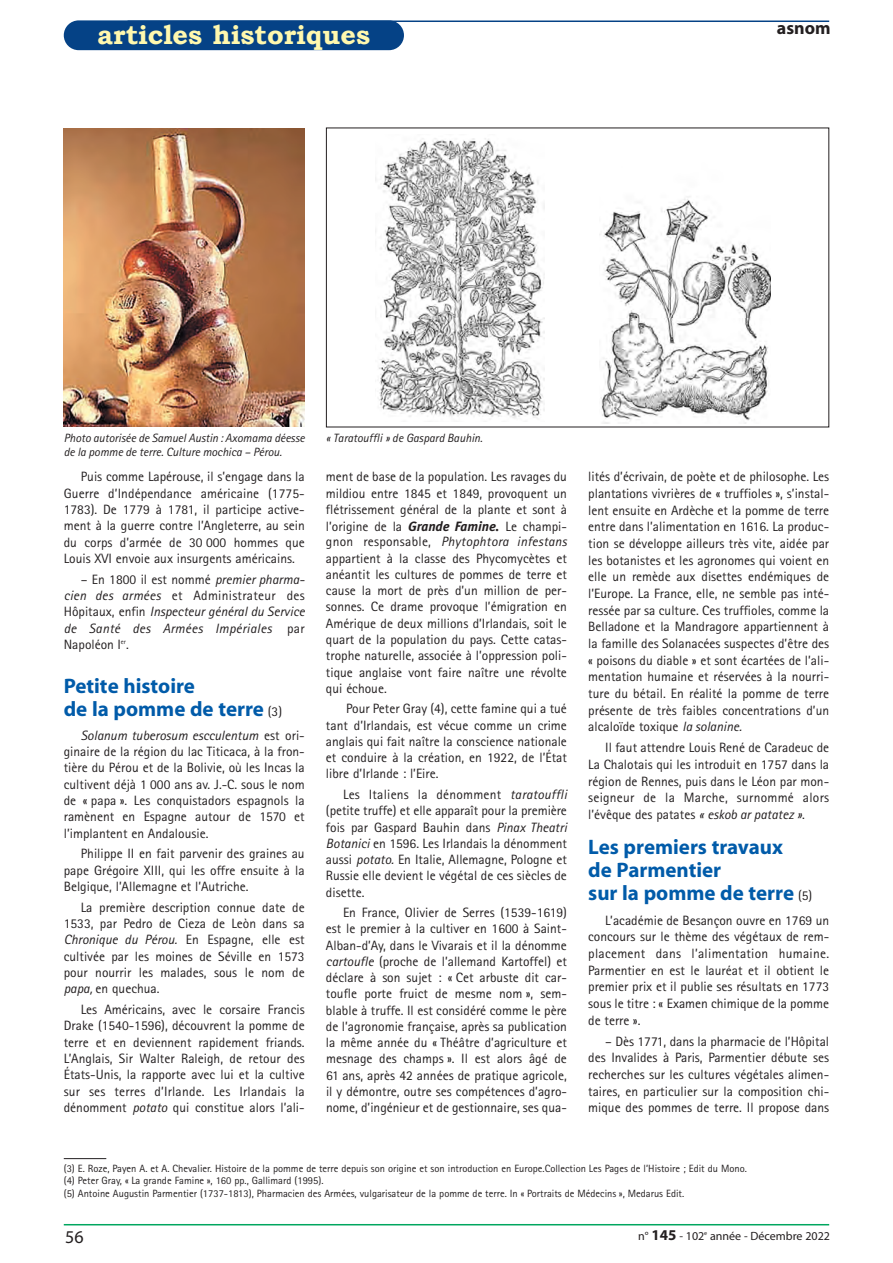
<style>
.page{position:relative;width:893px;height:1263px;background:#fff}
.page>*{position:absolute;margin:0;border:0;box-sizing:border-box;transform-origin:0 0}
.t1{font:700 27px "Bookman Old Style";color:#fff8ae}
.t2{font:700 21px/23px "Myriad";color:#015ba9}
.t3{font:700 18px "Myriad";color:#231f20}
.t4{font:18px "Myriad";color:#231f20}
.t5{font:13.5px/16.2px "Rotis Sans Serif";color:#231f20;text-align:justify}
.t6{font:italic 13.5px/16.4px "Rotis Sans Serif";letter-spacing:.02em;color:#231f20;text-align:justify}
.t7{font:italic 12px/13.5px "Rotis Sans Serif";letter-spacing:-.005em;color:#231f20}
.t8{font:12px "Myriad";color:#231f20}
.t9{font:10.5px "Rotis Sans Serif";color:#231f20}
.s1{font-style:normal}
.s2{font-family:"Rotis Sans Serif";font-weight:400;font-size:13.5px;color:#231f20}
.s3{font-style:italic}
.s4{font-family:"Meta";font-weight:700;font-style:italic}
.s5{font-weight:700;font-size:15px}
</style>
<div class="page">
<hr style="left:892px;top:0;width:1px;height:492px;background:#c1c5dd">
<hr style="left:64px;top:1224px;width:765px;height:1px;background:#00a65f">
<hr style="left:128px;top:21px;width:701px;height:1px;background:#054286">
<div style="left:64px;top:20px;width:340px;height:30px;background:#054286;border-radius:15px"></div>
<hr style="left:64px;top:1158px;width:42px;height:1px;background:#231f20">
<img style="left:64px;top:129px;width:241px;height:297px">
<img style="left:599px;top:196px;width:172px;height:228px">
<img style="left:378px;top:138px;width:166px;height:281px">
<p class="t1" style="left:98px;top:19px;width:274px">articles historiques</p>
<p class="t3" style="left:777px;top:21px;width:55px">asnom</p>
<p class="t7" style="left:64px;top:432px;width:242px">Photo autorisée de Samuel Austin : Axomama déesse de la pomme de terre. Culture mochica – Pérou.</p>
<p class="t7" style="left:326px;top:432px;width:158px">« Taratouffli » de Gaspard Bauhin.</p>
<p class="t5" style="left:64px;top:470px;width:242px;text-indent:17px">Puis comme Lapérouse, il s’engage dans la Guerre d’Indépendance américaine (1775- 1783). De 1779 à 1781, il participe active&shy;ment à la guerre contre l’Angleterre, au sein du corps d’armée de 30 000 hommes que Louis XVI envoie aux insurgents américains.</p>
<p class="t6" style="left:64px;top:572px;width:243px;text-indent:17px"><span class="s1">– En 1800 il est nommé</span> premier pharma&shy;cien des armées <span class="s1">et Administrateur des Hôpitaux, enfin</span> Inspecteur général du Service de Santé des Armées Impériales <span class="s1">par Napoléon I</span><sup>er</sup><span class="s1">.</span></p>
<p class="t2" style="left:64px;top:676px;width:220px">Petite histoire<br>de la pomme de terre <span class="s2">(3)</span></p>
<p class="t5" style="left:64px;top:728px;width:242px;text-indent:17px"><span class="s3">Solanum tuberosum escculentum</span> est ori&shy;ginaire de la région du lac Titicaca, à la fron&shy;tière du Pérou et de la Bolivie, où les Incas la cultivent déjà 1 000 ans av. J.-C. sous le nom de « papa ». Les conquistadors espagnols la ramènent en Espagne autour de 1570 et l’implantent en Andalousie.</p>
<p class="t5" style="left:64px;top:847px;width:242px;text-indent:17px">Philippe II en fait parvenir des graines au pape Grégoire XIII, qui les offre ensuite à la Belgique, l’Allemagne et l’Autriche.</p>
<p class="t5" style="left:64px;top:900px;width:242px;text-indent:17px">La première description connue date de 1533, par Pedro de Cieza de Leòn dans sa <span class="s3">Chronique du Pérou.</span> En Espagne, elle est cultivée par les moines de Séville en 1573 pour nourrir les malades, sous le nom de <span class="s3">papa,</span> en quechua.</p>
<p class="t5" style="left:64px;top:1003px;width:242px;text-indent:17px">Les Américains, avec le corsaire Francis Drake (1540-1596), découvrent la pomme de terre et en deviennent rapidement friands.<br>L’Anglais, Sir Walter Raleigh, de retour des États-Unis, la rapporte avec lui et la cultive sur ses terres d’Irlande. Les Irlandais la dénomment <span class="s3">potato</span> qui constitue alors l’ali-</p>
<p class="t5" style="left:326px;top:470px;width:242px">ment de base de la population. Les ravages du mildiou entre 1845 et 1849, provoquent un flétrissement général de la plante et sont à</p>
<p class="t5" style="left:326px;top:521px;width:242px;line-height:15px">l’origine de la <span class="s4">Grande Famine.</span> Le champi&shy;gnon responsable, <span class="s3">Phytophtora infestans</span></p>
<p class="t5" style="left:326px;top:551px;width:242px">appartient à la classe des Phycomycètes et anéantit les cultures de pommes de terre et cause la mort de près d’un million de per&shy;sonnes. Ce drame provoque l’émigration en Amérique de deux millions d’Irlandais, soit le quart de la population du pays. Cette catas&shy;trophe naturelle, associée à l’oppression poli&shy;tique anglaise vont faire naître une révolte qui échoue.</p>
<p class="t5" style="left:326px;top:702px;width:242px;text-indent:20px">Pour Peter Gray (4), cette famine qui a tué tant d’Irlandais, est vécue comme un crime anglais qui fait naître la conscience nationale et conduire à la création, en 1922, de l’État libre d’Irlande : l’Eire.</p>
<p class="t5" style="left:326px;top:788px;width:242px;text-indent:17px">Les Italiens la dénomment <span class="s3">taratouffli </span>(petite truffe) et elle apparaît pour la première fois par Gaspard Bauhin dans <span class="s3">Pinax Theatri Botanici</span> en 1596. Les Irlandais la dénomment aussi <span class="s3">potato.</span> En Italie, Allemagne, Pologne et Russie elle devient le végétal de ces siècles de disette.</p>
<p class="t5" style="left:326px;top:906px;width:242px;text-indent:17px">En France, Olivier de Serres (1539-1619) est le premier à la cultiver en 1600 à Saint-Alban-d’Ay, dans le Vivarais et il la dénomme <span class="s3">cartoufle</span> (proche de l’allemand Kartoffel) et déclare à son sujet : « Cet arbuste dit car&shy;toufle porte fruict de mesme nom », sem&shy;blable à truffe. Il est considéré comme le père de l’agronomie française, après sa publication la même année du « Théâtre d’agriculture et mesnage des champs ». Il est alors âgé de 61 ans, après 42 années de pratique agricole, il y démontre, outre ses compétences d’agro&shy;nome, d’ingénieur et de gestionnaire, ses qua-</p>
<p class="t5" style="left:588px;top:470px;width:242px;line-height:16.6px">lités d’écrivain, de poète et de philosophe. Les plantations vivrières de « truffioles », s’instal&shy;lent ensuite en Ardèche et la pomme de terre entre dans l’alimentation en 1616. La produc&shy;tion se développe ailleurs très vite, aidée par les botanistes et les agronomes qui voient en elle un remède aux disettes endémiques de l’Europe. La France, elle, ne semble pas inté&shy;ressée par sa culture. Ces truffioles, comme la Belladone et la Mandragore appartiennent à la famille des Solanacées suspectes d’être des « poisons du diable » et sont écartées de l’ali&shy;mentation humaine et réservées à la nourri&shy;ture du bétail. En réalité la pomme de terre présente de très faibles concentrations d’un alcaloïde toxique <span class="s3">la solanine.</span></p>
<p class="t5" style="left:588px;top:741px;width:242px;line-height:16.6px;text-indent:17px">Il faut attendre Louis René de Caradeuc de La Chalotais qui les introduit en 1757 dans la région de Rennes, puis dans le Léon par mon&shy;seigneur de la Marche, surnommé alors l’évêque des patates <span class="s3">« eskob ar patatez »</span>.</p>
<p class="t2" style="left:588px;top:837px;width:226px">Les premiers travaux<br>de Parmentier<br>sur la pomme de terre <span class="s2">(5)</span></p>
<p class="t5" style="left:588px;top:913px;width:242px;line-height:16.6px;text-indent:17px">L’académie de Besançon ouvre en 1769 un concours sur le thème des végétaux de rem&shy;placement dans l’alimentation humaine.<br>Parmentier en est le lauréat et il obtient le premier prix et il publie ses résultats en 1773 sous le titre : « Examen chimique de la pomme de terre ».</p>
<p class="t5" style="left:588px;top:1034px;width:242px;line-height:16.6px;text-indent:17px">– Dès 1771, dans la pharmacie de l’Hôpital des Invalides à Paris, Parmentier débute ses recherches sur les cultures végétales alimen&shy;taires, en particulier sur la composition chi&shy;mique des pommes de terre. Il propose dans</p>
<p class="t9" style="left:64px;top:1164px;width:685px">(3) E. Roze, Payen A. et A. Chevalier. Histoire de la pomme de terre depuis son origine et son introduction en Europe.Collection Les Pages de l’Histoire ; Edit du Mono.</p>
<p class="t9" style="left:64px;top:1177px;width:261px">(4) Peter Gray, « La grande Famine », 160 pp., Gallimard (1995).</p>
<p class="t9" style="left:64px;top:1190px;width:622px">(5) Antoine Augustin Parmentier (1737-1813), Pharmacien des Armées, vulgarisateur de la pomme de terre. In « Portraits de Médecins », Medarus Edit.</p>
<p class="t4" style="left:65px;top:1230px;width:20px">56</p>
<p class="t8" style="left:638px;top:1231px;width:193px">n° <span class="s5">145</span> - 102<sup>e</sup> année - Décembre 2022</p>
</div>
